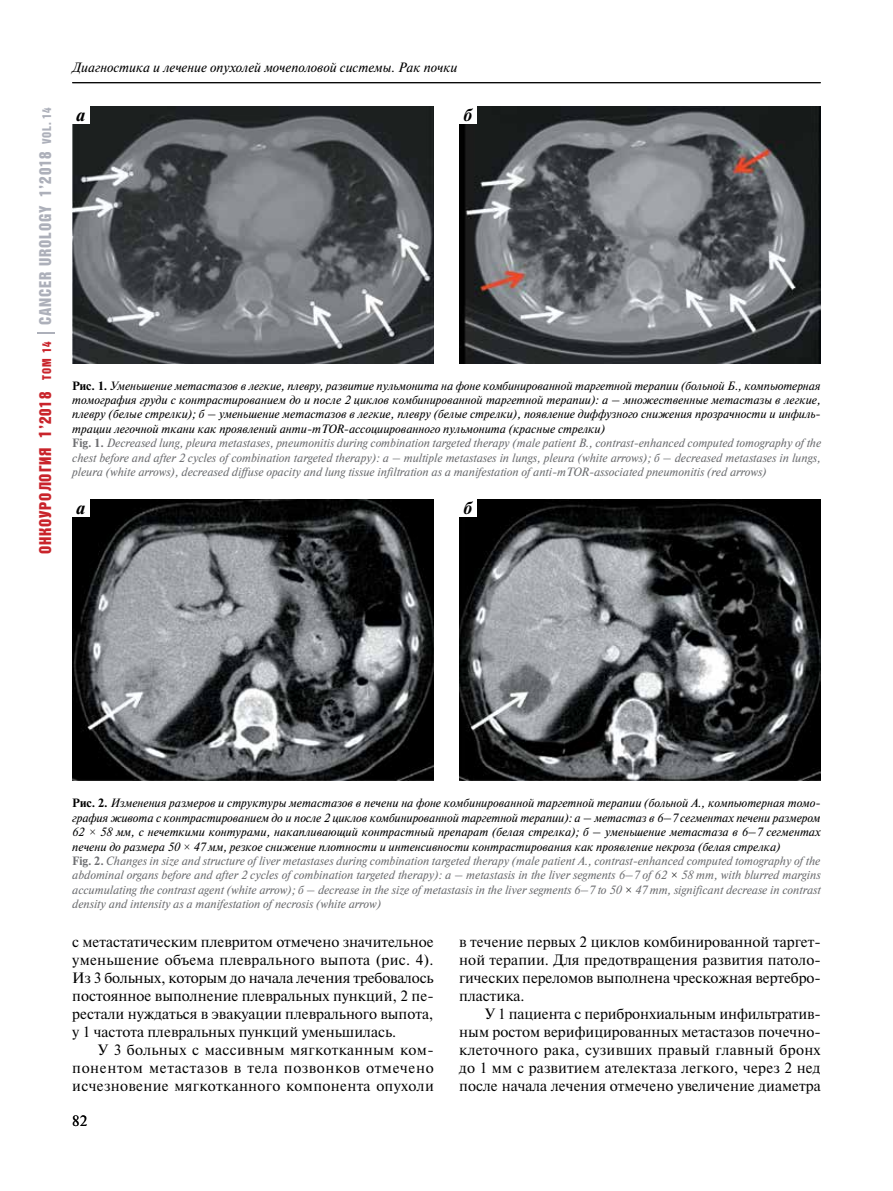
<style>
.page{position:relative;width:893px;height:1191px;background:#fff}
.page>*{position:absolute;margin:0;border:0;box-sizing:border-box;transform-origin:0 0}
.t1{font:italic 700 18px "Newton C";color:#000}
.t2{font:16.5px "Bastion Kontrast Alt C";letter-spacing:.05em;color:#adb0ba}
.t3{font:15px/18px "Newton C";color:#000;text-align:justify}
.t4{font:15px/18px "Newton C";letter-spacing:.02em;color:#000}
.t5{font:italic 13.5px "Newton C";color:#000}
.t6{font:italic 12px/14.4px "Newton C";color:#6d6e71}
.t7{font:italic 12px/14.4px "Newton C";color:#000}
.s1{color:#c9242b}
.s2{font-size:17.1px;color:#c9242b}
.s3{font-size:12.3px;color:#c9242b}
.s4{font-size:12.3px}
.s5{font-weight:700;font-style:normal}
.s6{font-weight:700;font-style:normal;color:#6d6e71}
.s7{color:#6d6e71}
.s8{font-weight:700;font-style:normal;color:#000}
.s9{color:#000}
.s10{font-family:"Times New Roman";color:#000}
</style>
<div class="page">
<svg style="left:38px;top:332px;width:17px;height:1px"></svg>
<hr style="left:72px;top:82px;width:749px;height:1px;background:#000">
<img style="left:72px;top:106px;width:362px;height:257px">
<img style="left:459px;top:106px;width:362px;height:257px">
<div style="left:72px;top:106px;width:17px;height:17px;background:#fff"></div>
<div style="left:459px;top:106px;width:17px;height:17px;background:#fff"></div>
<img style="left:72px;top:499px;width:362px;height:282px">
<img style="left:459px;top:499px;width:362px;height:282px">
<div style="left:72px;top:499px;width:17px;height:17px;background:#fff"></div>
<div style="left:459px;top:499px;width:17px;height:17px;background:#fff"></div>
<h2 class="t2" style="left:37px;top:554px;width:448px;rotate:-90deg"><span class="s1">ОНКОУРОЛОГИЯ</span> <span class="s2">1</span><span class="s1">’2018</span> <span class="s3">ТОМ 14</span> CANCER UROLOGY 1’2018 <span class="s4">VOL. 14</span></h2>
<p class="t5" style="left:72px;top:60px;width:387px">Диагностика и лечение опухолей мочеполовой системы. Рак почки</p>
<h1 class="t1" style="left:76px;top:105px;width:11px">а</h1>
<h1 class="t1" style="left:463px;top:105px;width:10px">б</h1>
<p class="t7" style="left:72px;top:378px;width:750px"><span class="s5">Рис. 1.</span> Уменьшение метастазов в легкие, плевру, развитие пульмонита на фоне комбинированной таргетной терапии (больной Б., компьютерная томография груди с контрастированием до и после 2 циклов комбинированной таргетной терапии): а – множественные метастазы в легкие, плевру (белые стрелки); б – уменьшение метастазов в легкие, плевру (белые стрелки), появление диффузного снижения прозрачности и инфиль&shy;трации легочной ткани как проявлений анти-mTOR-ассоциированного пульмонита (красные стрелки)<br><span class="s6">Fig. 1.</span> <span class="s7">Decreased lung, pleura metastases, pneumonitis during combination targeted therapy (male patient B., contrast-enhanced computed tomography of the chest before and after 2 cycles of combination targeted therapy): а – multiple metastases in lungs, pleura (white arrows); б – decreased metastases in lungs, pleura (white arrows), decreased diffuse opacity and lung tissue infiltration as a manifestation of anti-mTOR-associated pneumonitis (red arrows)</span></p>
<h1 class="t1" style="left:76px;top:498px;width:11px">а</h1>
<h1 class="t1" style="left:463px;top:498px;width:10px">б</h1>
<p class="t6" style="left:72px;top:796px;width:750px"><span class="s8">Рис. 2.</span> <span class="s9">Изменения размеров и структуры метастазов в печени на фоне комбинированной таргетной терапии (больной А., компьютерная томо&shy;графия живота с контрастированием до и после 2 циклов комбинированной таргетной терапии): а – метастаз в 6–7 сегментах печени размером 62</span> <span class="s10">×</span> <span class="s9">58 мм, с нечеткими контурами, накапливающий контрастный препарат (белая стрелка); б – уменьшение метастаза в 6–7 сегментах печени до размера 50</span> <span class="s10">×</span> <span class="s9">47 мм, резкое снижение плотности и интенсивности контрастирования как проявление некроза (белая стрелка)<br></span><span class="s5">Fig. 2.</span> Changes in size and structure of liver metastases during combination targeted therapy (male patient А., contrast-enhanced computed tomography of the abdominal organs before and after 2 cycles of combination targeted therapy): а – metastasis in the liver segments 6–7 of 62 <span class="s10">×</span> 58 mm, with blurred margins accumulating the contrast agent (white arrow); б – decrease in the size of metastasis in the liver segments 6–7 to 50 <span class="s10">×</span> 47 mm, significant decrease in contrast density and intensity as a manifestation of necrosis (white arrow)</p>
<p class="t3" style="left:72px;top:933px;width:363px">с метастатическим плевритом отмечено значительное уменьшение объема плеврального выпота (рис. 4).<br>Из 3 больных, которым до начала лечения требовалось постоянное выполнение плевральных пункций, 2 пе&shy;рестали нуждаться в эвакуации плеврального выпота, у 1 частота плевральных пункций уменьшилась.</p>
<p class="t4" style="left:72px;top:1041px;width:363px;text-indent:26px">У 3 больных с массивным мягкотканным ком&shy;понентом метастазов в тела позвонков отмечено исчезновение мягкотканного компонента опухоли</p>
<p class="t3" style="left:72px;top:1112px;width:17px">82</p>
<p class="t3" style="left:459px;top:933px;width:363px">в течение первых 2 циклов комбинированной таргет&shy;ной терапии. Для предотвращения развития патоло&shy;гических переломов выполнена чрескожная вертебро&shy;пластика.</p>
<p class="t3" style="left:459px;top:1005px;width:363px;text-indent:26px">У 1 пациента с перибронхиальным инфильтратив&shy;ным ростом верифицированных метастазов почечно&shy;клеточного рака, сузивших правый главный бронх до 1 мм с развитием ателектаза легкого, через 2 нед после начала лечения отмечено увеличение диаметра</p>
</div>
